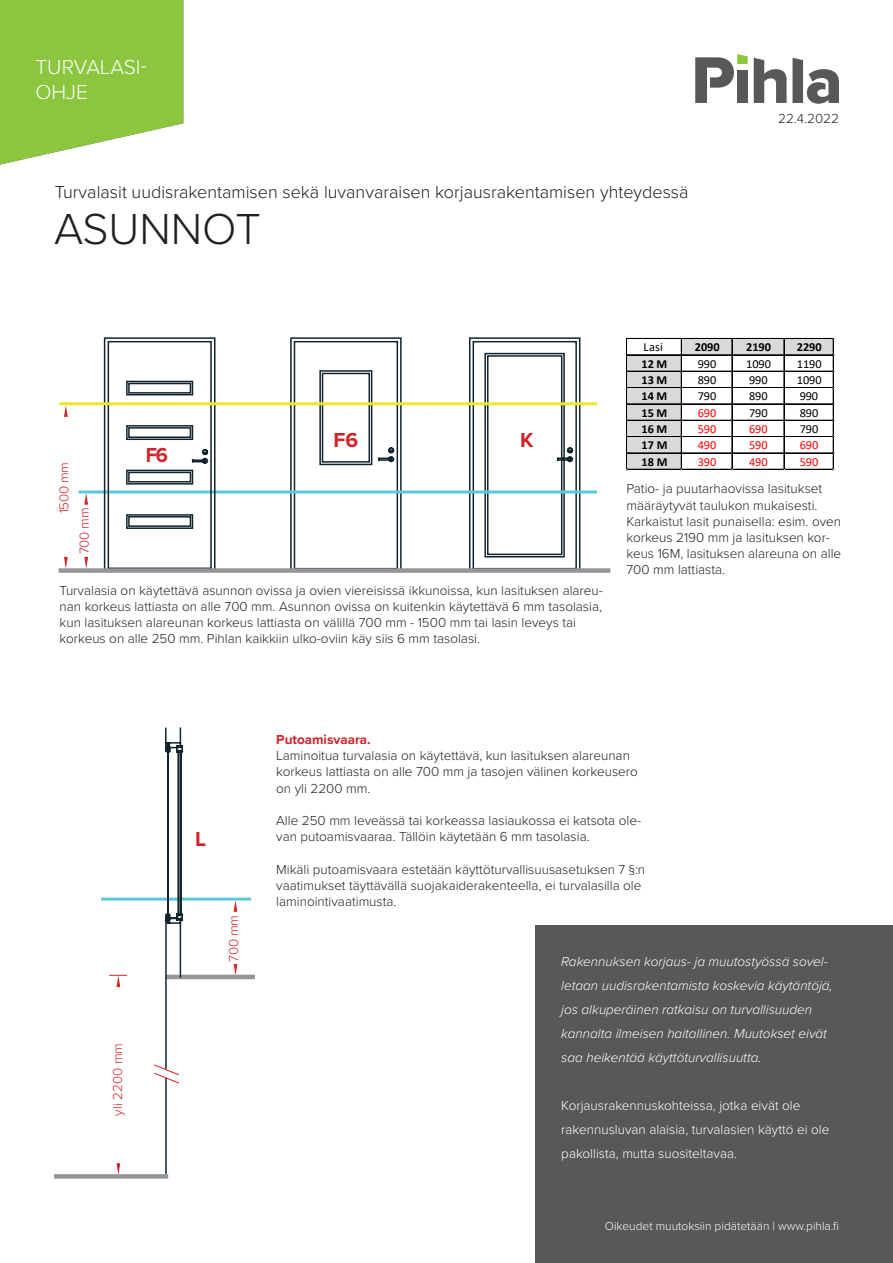
<style>
.page{position:relative;width:893px;height:1263px;background:#fff}
.page>*{position:absolute;margin:0;border:0;box-sizing:border-box;transform-origin:0 0}
.TUOTTEEN_NIMI{font:300 45px "Proxima Nova";color:#231f20}
.t1{font:300 28.8px "Proxima Nova";color:#fff}
.t2{font:300 21px/25.2px "Proxima Nova";color:#fff}
.Kuvateksti{font:700 21px "Proxima Nova";color:#d1232a}
.Kuvateksti-2{font:700 21px "Proxima Nova";color:#d1232a;scale:.95 1}
.Ingressi{font:300 18px "Proxima Nova";color:#231f20}
.Kuvateksti-3{font:300 13.5px/16.2px "Proxima Nova";color:#231f20}
.Boxin_leipäteksti_va{font:italic 300 13.5px/24px "Proxima Nova";color:#fff}
.Boxin_leipäteksti_va-2{font:300 13.5px/24px "Proxima Nova";color:#fff}
.Kuvateksti-4{font:300 13.5px "Proxima Nova";letter-spacing:-.02em;color:#d1232a}
.Kuvateksti-5{font:700 13.5px "Proxima Nova";color:#d1232a}
.Kuvateksti-6{font:300 13.5px "Proxima Nova";color:#d1232a}
.t3{font:12.3px "Calibri";letter-spacing:-.005em;color:#000}
.t4{font:700 12.3px "Calibri";letter-spacing:-.005em;color:#000}
.t5{font:12.3px "Calibri";letter-spacing:-.005em;color:#f00}
.www_valkoinen{font:300 12px "Proxima Nova";color:#fff}
</style>
<div class="page">
<svg style="left:695px;top:54px;width:53px;height:49px"></svg>
<svg style="left:754px;top:58px;width:85px;height:46px"></svg>
<svg style="left:0;top:0;width:183px;height:165px;background:#99cd56"></svg>
<svg style="left:216px;top:337px;width:365px;height:231px"></svg>
<hr style="left:80px;top:490px;width:515px;height:3px;background:#5cc8d8">
<svg style="left:103px;top:337px;width:113px;height:231px"></svg>
<div style="left:61px;top:568px;width:547px;height:5px;background:#939598"></div>
<hr style="left:61px;top:402px;width:534px;height:3px;background:#ede921">
<svg style="left:109px;top:975px;width:18px;height:12px"></svg>
<svg style="left:117px;top:1163px;width:3px;height:11px"></svg>
<hr style="left:168px;top:975px;width:85px;height:4px;background:#939598">
<hr style="left:180px;top:923px;width:1px;height:54px;background:#11232d">
<hr style="left:165px;top:921px;width:2px;height:252px;background:#11232d">
<svg style="left:56px;top:1174px;width:110px;height:4px"></svg>
<hr style="left:103px;top:897px;width:147px;height:3px;background:#5cc8d8">
<svg style="left:164px;top:728px;width:21px;height:197px"></svg>
<svg style="left:154px;top:1064px;width:25px;height:20px"></svg>
<div style="left:536px;top:926px;width:357px;height:337px;background:#57585a"></div>
<svg style="left:84px;top:493px;width:4px;height:12px"></svg>
<svg style="left:84px;top:557px;width:4px;height:11px"></svg>
<svg style="left:64px;top:405px;width:4px;height:12px"></svg>
<svg style="left:64px;top:557px;width:4px;height:11px"></svg>
<svg style="left:234px;top:900px;width:3px;height:12px"></svg>
<svg style="left:234px;top:964px;width:3px;height:11px"></svg>
<div style="left:681px;top:339px;width:153px;height:16px;background:#d9d9d9"></div>
<div style="left:627px;top:355px;width:55px;height:115px;background:#d9d9d9"></div>
<hr style="left:627px;top:338px;width:207px;height:1px;background:#000">
<hr style="left:627px;top:354px;width:207px;height:1px;background:#000">
<hr style="left:627px;top:355px;width:207px;height:1px;background:#000">
<hr style="left:627px;top:371px;width:207px;height:1px;background:#000">
<hr style="left:627px;top:387px;width:207px;height:1px;background:#000">
<hr style="left:627px;top:404px;width:207px;height:1px;background:#000">
<hr style="left:627px;top:420px;width:207px;height:1px;background:#000">
<hr style="left:627px;top:436px;width:207px;height:1px;background:#000">
<hr style="left:627px;top:453px;width:207px;height:1px;background:#000">
<hr style="left:626px;top:338px;width:1px;height:132px;background:#000">
<hr style="left:681px;top:339px;width:1px;height:131px;background:#000">
<hr style="left:732px;top:339px;width:1px;height:131px;background:#000">
<hr style="left:784px;top:339px;width:1px;height:131px;background:#000">
<hr style="left:627px;top:469px;width:207px;height:1px;background:#000">
<hr style="left:833px;top:339px;width:1px;height:131px;background:#000">
<h2 class="t1" style="left:54px;top:46px;width:78px">PIHLA</h2>
<h3 class="t2" style="left:35px;top:53px;width:113px">TURVALASI-<br>OHJE</h3>
<p class="Ingressi" style="left:55px;top:179px;width:635px">Turvalasit uudisrakentamisen sekä luvanvaraisen korjausrakentamisen yhteydessä</p>
<p class="TUOTTEEN_NIMI" style="left:54px;top:196px;width:208px">ASUNNOT</p>
<p class="Kuvateksti-3" style="left:778px;top:109px;width:62px">22.4.2022</p>
<p class="Kuvateksti-4" style="left:54px;top:513px;width:53px;rotate:-90deg">1500 mm</p>
<p class="Kuvateksti-4" style="left:74px;top:554px;width:48px;rotate:-90deg">700 mm</p>
<p class="Kuvateksti-2" style="left:146px;top:439px;width:25px">F6</p>
<p class="Kuvateksti" style="left:333px;top:424px;width:26px">F6</p>
<p class="Kuvateksti" style="left:520px;top:424px;width:15px">K</p>
<p class="Kuvateksti-3" style="left:60px;top:581px;width:545px">Turvalasia on käytettävä asunnon ovissa ja ovien viereisissä ikkunoissa, kun lasituksen alareu&shy;nan korkeus lattiasta on alle 700 mm. Asunnon ovissa on kuitenkin käytettävä 6 mm tasolasia, kun lasituksen alareunan korkeus lattiasta on välillä 700 mm - 1500 mm tai lasin leveys tai korkeus on alle 250 mm. Pihlan kaikkiin ulko-oviin käy siis 6 mm tasolasi.</p>
<p class="t3" style="left:644px;top:339px;width:21px">Lasi</p>
<p class="t4" style="left:695px;top:339px;width:26px">2090</p>
<p class="t4" style="left:746px;top:339px;width:26px">2190</p>
<p class="t4" style="left:797px;top:339px;width:26px">2290</p>
<p class="t4" style="left:642px;top:355px;width:27px">12 M</p>
<p class="t3" style="left:698px;top:355px;width:20px">990</p>
<p class="t3" style="left:746px;top:355px;width:26px">1090</p>
<p class="t3" style="left:797px;top:355px;width:26px">1190</p>
<p class="t4" style="left:642px;top:371px;width:27px">13 M</p>
<p class="t3" style="left:698px;top:371px;width:20px">890</p>
<p class="t3" style="left:749px;top:371px;width:20px">990</p>
<p class="t3" style="left:797px;top:371px;width:26px">1090</p>
<p class="t4" style="left:642px;top:388px;width:27px">14 M</p>
<p class="t3" style="left:698px;top:388px;width:20px">790</p>
<p class="t3" style="left:749px;top:388px;width:20px">890</p>
<p class="t3" style="left:800px;top:388px;width:20px">990</p>
<p class="t4" style="left:642px;top:404px;width:27px">15 M</p>
<p class="t5" style="left:698px;top:404px;width:20px">690</p>
<p class="t3" style="left:749px;top:404px;width:20px">790</p>
<p class="t3" style="left:800px;top:404px;width:20px">890</p>
<p class="t4" style="left:642px;top:420px;width:27px">16 M</p>
<p class="t5" style="left:698px;top:420px;width:20px">590</p>
<p class="t5" style="left:749px;top:420px;width:20px">690</p>
<p class="t3" style="left:800px;top:420px;width:20px">790</p>
<p class="t4" style="left:642px;top:437px;width:27px">17 M</p>
<p class="t5" style="left:698px;top:437px;width:20px">490</p>
<p class="t5" style="left:749px;top:437px;width:20px">590</p>
<p class="t5" style="left:800px;top:437px;width:20px">690</p>
<p class="t4" style="left:642px;top:453px;width:27px">18 M</p>
<p class="t5" style="left:698px;top:453px;width:20px">390</p>
<p class="t5" style="left:749px;top:453px;width:20px">490</p>
<p class="t5" style="left:800px;top:453px;width:20px">590</p>
<p class="Kuvateksti-3" style="left:626px;top:480px;width:216px">Patio- ja puutarhaovissa lasitukset määräytyvät taulukon mukaisesti.<br>Karkaistut lasit punaisella: esim. oven korkeus 2190 mm ja lasituksen kor&shy;keus 16M, lasituksen alareuna on alle 700 mm lattiasta.</p>
<p class="Kuvateksti-6" style="left:108px;top:1115px;width:74px;rotate:-90deg">yli 2200 mm</p>
<p class="Kuvateksti" style="left:195px;top:823px;width:12px">L</p>
<p class="Kuvateksti-4" style="left:224px;top:961px;width:48px;rotate:-90deg">700 mm</p>
<p class="Kuvateksti-5" style="left:276px;top:729px;width:96px">Putoamisvaara.</p>
<p class="Kuvateksti-3" style="left:276px;top:747px;width:363px">Laminoitua turvalasia on käytettävä, kun lasituksen alareunan korkeus lattiasta on alle 700 mm ja tasojen välinen korkeusero on yli 2200 mm.</p>
<p class="Kuvateksti-3" style="left:276px;top:812px;width:366px">Alle 250 mm leveässä tai korkeassa lasiaukossa ei katsota ole&shy;van putoamisvaaraa. Tällöin käytetään 6 mm tasolasia.</p>
<p class="Kuvateksti-3" style="left:276px;top:860px;width:370px">Mikäli putoamisvaara estetään käyttöturvallisuusasetuksen 7 §:n vaatimukset täyttävällä suojakaiderakenteella, ei turvalasilla ole laminointivaatimusta.</p>
<p class="Boxin_leipäteksti_va" style="left:561px;top:949px;width:273px">Rakennuksen korjaus- ja muutostyössä sovel&shy;letaan uudisrakentamista koskevia käytäntöjä, jos alkuperäinen ratkaisu on turvallisuuden kannalta ilmeisen haitallinen. Muutokset eivät saa heikentää käyttöturvallisuutta.</p>
<p class="Boxin_leipäteksti_va-2" style="left:561px;top:1093px;width:269px">Korjausrakennuskohteissa, jotka eivät ole rakennusluvan alaisia, turvalasien käyttö ei ole pakollista, mutta suositeltavaa.</p>
<p class="www_valkoinen" style="left:605px;top:1217px;width:236px">Oikeudet muutoksiin pidätetään | www.pihla.fi</p>
</div>
